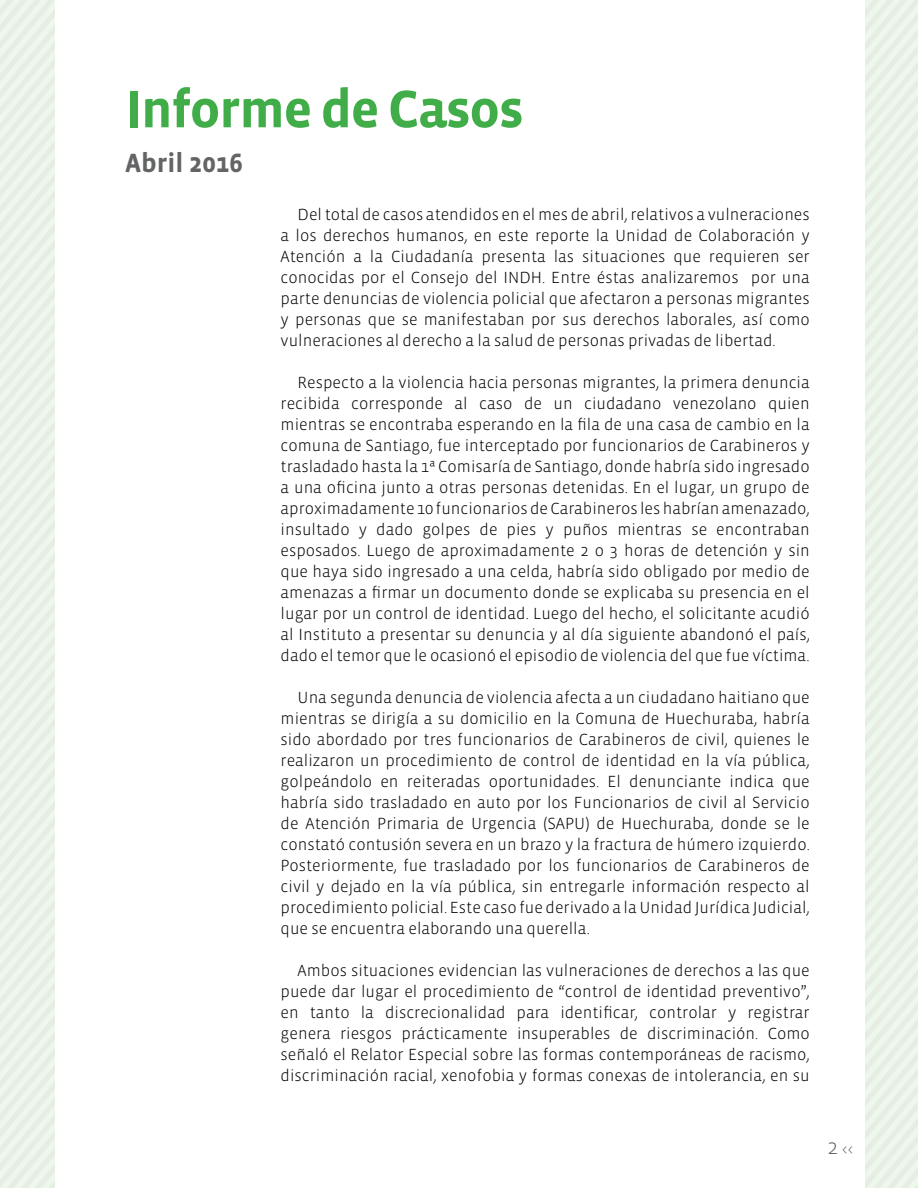
<style>
.page{position:relative;width:918px;height:1188px;background:#fff}
.page>*{position:absolute;margin:0;border:0;box-sizing:border-box;transform-origin:0 0}
.t1{font:700 54px "Vista Sans";letter-spacing:-.025em;color:#41ad49}
.t2{font:700 27px "Vista Sans";color:#636466}
.t3{font:300 16.5px/21px "Vista Sans";color:#000;text-align:justify}
.t4{font:300 15px "Vista Sans";color:#636466}
.s1{font-size:21px}
</style>
<div class="page">
<div style="left:865px;top:968px;width:53px;height:220px;background:#edf3ea"></div>
<h1 class="t1" style="left:125px;top:82px;width:400px">Informe de Casos</h1>
<h2 class="t2" style="left:125px;top:149px;width:119px">Abril 2016</h2>
<p class="t3" style="left:281px;top:204px;width:531px;text-indent:17px">Del total de casos atendidos en el mes de abril, relativos a vulneraciones a los derechos humanos, en este reporte la Unidad de Colaboración y Atención a la Ciudadanía presenta las situaciones que requieren ser conocidas por el Consejo del INDH. Entre éstas analizaremos por una parte denuncias de violencia policial que afectaron a personas migrantes y personas que se manifestaban por sus derechos laborales, así como vulneraciones al derecho a la salud de personas privadas de libertad.</p>
<p class="t3" style="left:281px;top:372px;width:531px;text-indent:17px">Respecto a la violencia hacia personas migrantes, la primera denuncia recibida corresponde al caso de un ciudadano venezolano quien mientras se encontraba esperando en la fila de una casa de cambio en la comuna de Santiago, fue interceptado por funcionarios de Carabineros y trasladado hasta la 1ª Comisaría de Santiago, donde habría sido ingresado a una oficina junto a otras personas detenidas. En el lugar, un grupo de aproximadamente 10 funcionarios de Carabineros les habrían amenazado, insultado y dado golpes de pies y puños mientras se encontraban esposados. Luego de aproximadamente 2 o 3 horas de detención y sin que haya sido ingresado a una celda, habría sido obligado por medio de amenazas a firmar un documento donde se explicaba su presencia en el lugar por un control de identidad. Luego del hecho, el solicitante acudió al Instituto a presentar su denuncia y al día siguiente abandonó el país, dado el temor que le ocasionó el episodio de violencia del que fue víctima.</p>
<p class="t3" style="left:281px;top:687px;width:531px;text-indent:17px">Una segunda denuncia de violencia afecta a un ciudadano haitiano que mientras se dirigía a su domicilio en la Comuna de Huechuraba, habría sido abordado por tres funcionarios de Carabineros de civil, quienes le realizaron un procedimiento de control de identidad en la vía pública, golpeándolo en reiteradas oportunidades. El denunciante indica que habría sido trasladado en auto por los Funcionarios de civil al Servicio de Atención Primaria de Urgencia (SAPU) de Huechuraba, donde se le constató contusión severa en un brazo y la fractura de húmero izquierdo.<br>Posteriormente, fue trasladado por los funcionarios de Carabineros de civil y dejado en la vía pública, sin entregarle información respecto al procedimiento policial. Este caso fue derivado a la Unidad Jurídica Judicial, que se encuentra elaborando una querella.</p>
<p class="t3" style="left:281px;top:960px;width:531px;text-indent:17px">Ambos situaciones evidencian las vulneraciones de derechos a las que puede dar lugar el procedimiento de “control de identidad preventivo”, en tanto la discrecionalidad para identificar, controlar y registrar genera riesgos prácticamente insuperables de discriminación. Como señaló el Relator Especial sobre las formas contemporáneas de racismo, discriminación racial, xenofobia y formas conexas de intolerancia, en su</p>
<p class="t4" style="left:827px;top:1141px;width:28px"><span class="s1">2</span> &lt;&lt;</p>
</div>
